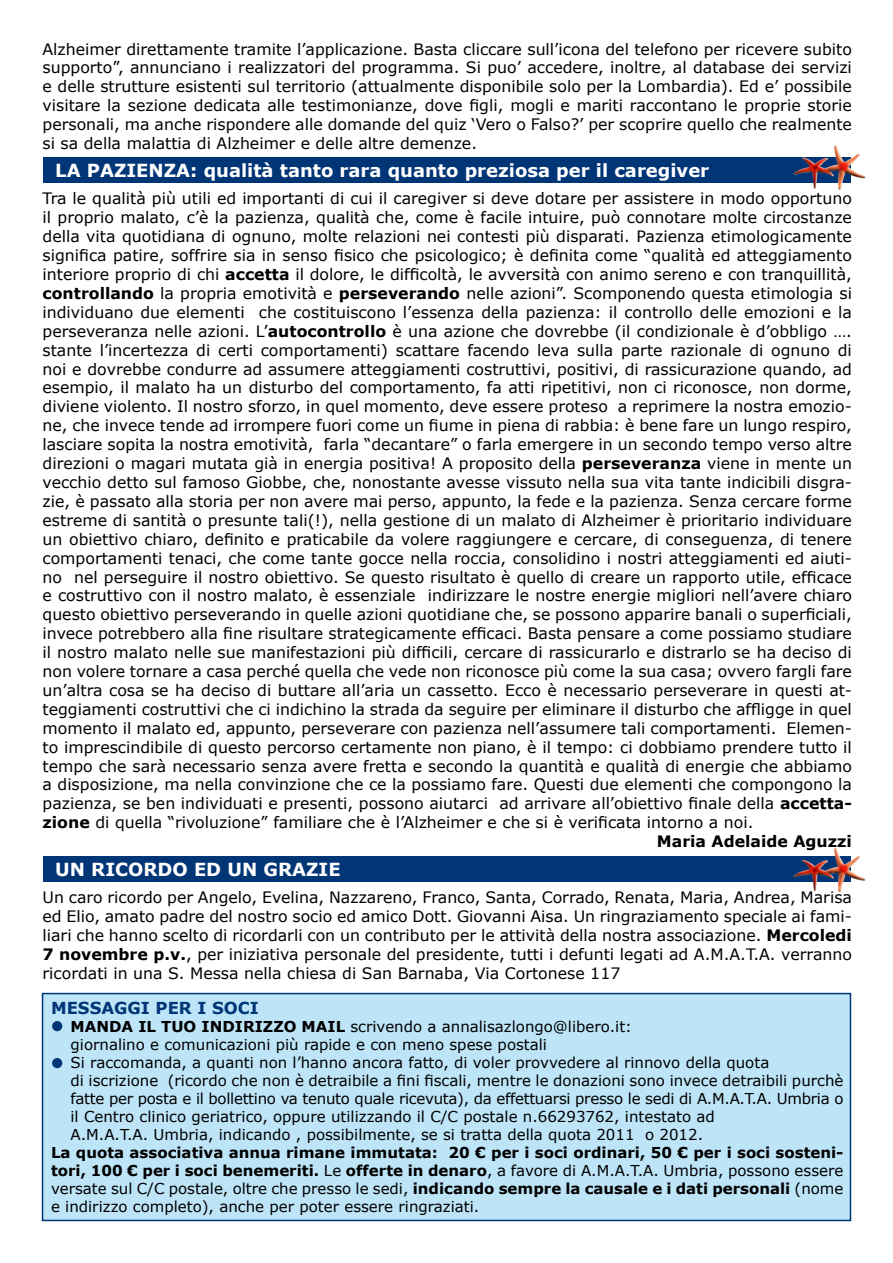
<style>
.page{position:relative;width:893px;height:1263px;background:#fff}
.page>*{position:absolute;margin:0;border:0;box-sizing:border-box;transform-origin:0 0}
.t1{font:700 18px "Verdana";color:#fff}
.t2{font:700 16.5px "Verdana";color:#003576}
.t3{font:15.75px/18.9px "Verdana";color:#000;text-align:justify}
.t4{font:700 15.75px "Verdana";color:#000}
.t5{font:15px/18px "Verdana";color:#000}
.t6{font:700 15px/18px "Verdana";color:#000;text-align:justify}
.s1{font-weight:700}
.s2{font-weight:400}
</style>
<div class="page">
<div style="left:43px;top:157px;width:807px;height:26px;background:#003576"></div>
<div style="left:43px;top:856px;width:807px;height:26px;background:#003576"></div>
<div style="left:42px;top:993px;width:809px;height:228px;background:#bde4f7;border:2px solid #003576"></div>
<div style="left:52px;top:1021px;width:10px;height:10px;background:#003576;border-radius:50%"></div>
<div style="left:52px;top:1058px;width:10px;height:10px;background:#003576;border-radius:50%"></div>
<img style="left:824px;top:848px;width:14px;height:23px">
<img style="left:824px;top:145px;width:14px;height:23px">
<p class="t3" style="left:43px;top:40px;width:811px">Alzheimer direttamente tramite l’applicazione. Basta cliccare sull’icona del telefono per ricevere subito supporto”, annunciano i realizzatori del programma. Si puo’ accedere, inoltre, al database dei servizi e delle strutture esistenti sul territorio (attualmente disponibile solo per la Lombardia). Ed e’ possibile visitare la sezione dedicata alle testimonianze, dove figli, mogli e mariti raccontano le proprie storie personali, ma anche rispondere alle domande del quiz ‘Vero o Falso?’ per scoprire quello che realmente si sa della malattia di Alzheimer e delle altre demenze.</p>
<p class="t1" style="left:55px;top:159px;width:655px">LA PAZIENZA: qualità tanto rara quanto preziosa per il caregiver</p>
<p class="t3" style="left:43px;top:190px;width:811px">Tra le qualità più utili ed importanti di cui il caregiver si deve dotare per assistere in modo opportuno</p>
<p class="t3" style="left:43px;top:208px;width:811px">il proprio malato, c’è la pazienza, qualità che, come è facile intuire, può connotare molte circostanze</p>
<p class="t3" style="left:43px;top:227px;width:811px">della vita quotidiana di ognuno, molte relazioni nei contesti più disparati. Pazienza etimologicamente</p>
<p class="t3" style="left:43px;top:246px;width:811px">significa patire, soffrire sia in senso fisico che psicologico; è definita come “qualità ed atteggiamento</p>
<p class="t3" style="left:43px;top:265px;width:811px">interiore proprio di chi <span class="s1">accetta</span> il dolore, le difficoltà, le avversità con animo sereno e con tranquillità,</p>
<p class="t3" style="left:43px;top:284px;width:811px"><span class="s1">controllando</span> la propria emotività e <span class="s1">perseverando</span> nelle azioni”. Scomponendo questa etimologia si</p>
<p class="t3" style="left:43px;top:303px;width:811px">individuano due elementi che costituiscono l’essenza della pazienza: il controllo delle emozioni e la</p>
<p class="t3" style="left:43px;top:322px;width:811px">perseveranza nelle azioni. L’<span class="s1">autocontrollo</span> è una azione che dovrebbe (il condizionale è d’obbligo ….</p>
<p class="t3" style="left:43px;top:341px;width:811px">stante l’incertezza di certi comportamenti) scattare facendo leva sulla parte razionale di ognuno di</p>
<p class="t3" style="left:43px;top:360px;width:811px">noi e dovrebbe condurre ad assumere atteggiamenti costruttivi, positivi, di rassicurazione quando, ad</p>
<p class="t3" style="left:43px;top:379px;width:811px">esempio, il malato ha un disturbo del comportamento, fa atti ripetitivi, non ci riconosce, non dorme,</p>
<p class="t3" style="left:43px;top:397px;width:811px">diviene violento. Il nostro sforzo, in quel momento, deve essere proteso a reprimere la nostra emozio-</p>
<p class="t3" style="left:43px;top:416px;width:811px">ne, che invece tende ad irrompere fuori come un fiume in piena di rabbia: è bene fare un lungo respiro,</p>
<p class="t3" style="left:43px;top:435px;width:811px">lasciare sopita la nostra emotività, farla “decantare” o farla emergere in un secondo tempo verso altre</p>
<p class="t3" style="left:43px;top:454px;width:811px">direzioni o magari mutata già in energia positiva! A proposito della <span class="s1">perseveranza</span> viene in mente un</p>
<p class="t3" style="left:43px;top:473px;width:811px">vecchio detto sul famoso Giobbe, che, nonostante avesse vissuto nella sua vita tante indicibili disgra-</p>
<p class="t3" style="left:43px;top:492px;width:811px">zie, è passato alla storia per non avere mai perso, appunto, la fede e la pazienza. Senza cercare forme</p>
<p class="t3" style="left:43px;top:511px;width:811px">estreme di santità o presunte tali(!), nella gestione di un malato di Alzheimer è prioritario individuare</p>
<p class="t3" style="left:43px;top:530px;width:811px">un obiettivo chiaro, definito e praticabile da volere raggiungere e cercare, di conseguenza, di tenere</p>
<p class="t3" style="left:43px;top:549px;width:811px">comportamenti tenaci, che come tante gocce nella roccia, consolidino i nostri atteggiamenti ed aiuti-</p>
<p class="t3" style="left:43px;top:568px;width:811px">no nel perseguire il nostro obiettivo. Se questo risultato è quello di creare un rapporto utile, efficace</p>
<p class="t3" style="left:43px;top:586px;width:811px">e costruttivo con il nostro malato, è essenziale indirizzare le nostre energie migliori nell’avere chiaro</p>
<p class="t3" style="left:43px;top:605px;width:811px">questo obiettivo perseverando in quelle azioni quotidiane che, se possono apparire banali o superficiali,</p>
<p class="t3" style="left:43px;top:624px;width:811px">invece potrebbero alla fine risultare strategicamente efficaci. Basta pensare a come possiamo studiare</p>
<p class="t3" style="left:43px;top:643px;width:811px">il nostro malato nelle sue manifestazioni più difficili, cercare di rassicurarlo e distrarlo se ha deciso di</p>
<p class="t3" style="left:43px;top:662px;width:811px">non volere tornare a casa perché quella che vede non riconosce più come la sua casa; ovvero fargli fare</p>
<p class="t3" style="left:43px;top:681px;width:811px">un’altra cosa se ha deciso di buttare all’aria un cassetto. Ecco è necessario perseverare in questi at-</p>
<p class="t3" style="left:43px;top:700px;width:811px">teggiamenti costruttivi che ci indichino la strada da seguire per eliminare il disturbo che affligge in quel</p>
<p class="t3" style="left:43px;top:719px;width:811px">momento il malato ed, appunto, perseverare con pazienza nell’assumere tali comportamenti. Elemen-</p>
<p class="t3" style="left:43px;top:738px;width:811px">to imprescindibile di questo percorso certamente non piano, è il tempo: ci dobbiamo prendere tutto il</p>
<p class="t3" style="left:43px;top:757px;width:811px">tempo che sarà necessario senza avere fretta e secondo la quantità e qualità di energie che abbiamo</p>
<p class="t3" style="left:43px;top:775px;width:811px">a disposizione, ma nella convinzione che ce la possiamo fare. Questi due elementi che compongono la</p>
<p class="t3" style="left:43px;top:794px;width:811px">pazienza, se ben individuati e presenti, possono aiutarci ad arrivare all’obiettivo finale della <span class="s1">accetta-</span></p>
<p class="t3" style="left:43px;top:813px;width:712px"><span class="s1">zione</span> di quella “rivoluzione” familiare che è l’Alzheimer e che si è verificata intorno a noi.</p>
<p class="t4" style="left:657px;top:831px;width:197px">Maria Adelaide Aguzzi</p>
<p class="t1" style="left:55px;top:858px;width:118px">UN RICORDO</p>
<p class="t1" style="left:194px;top:858px;width:148px">ed UN GRAZIE</p>
<p class="t3" style="left:43px;top:888px;width:811px">Un caro ricordo per Angelo, Evelina, Nazzareno, Franco, Santa, Corrado, Renata, Maria, Andrea, Marisa ed Elio, amato padre del nostro socio ed amico Dott. Giovanni Aisa. Un ringraziamento speciale ai fami&shy;liari che hanno scelto di ricordarli con un contributo per le attività della nostra associazione. <span class="s1">Mercoledi 7 novembre p.v.</span>, per iniziativa personale del presidente, tutti i defunti legati ad A.M.A.T.A. verranno ricordati in una S. Messa nella chiesa di San Barnaba, Via Cortonese 117</p>
<p class="t2" style="left:51px;top:997px;width:209px">MESSAGGI PER I SOCI</p>
<p class="t5" style="left:71px;top:1018px;width:774px"><span class="s1">MANDA IL TUO INDIRIZZO MAIL</span> scrivendo a annalisazlongo@libero.it:<br>giornalino e comunicazioni più rapide e con meno spese postali<br>Si raccomanda, a quanti non l’hanno ancora fatto, di voler provvedere al rinnovo della quota<br>di iscrizione (ricordo che non è detraibile a fini fiscali, mentre le donazioni sono invece detraibili purchè fatte per posta e il bollettino va tenuto quale ricevuta), da effettuarsi presso le sedi di A.M.A.T.A. Umbria o il Centro clinico geriatrico, oppure utilizzando il C/C postale n.66293762, intestato ad<br>A.M.A.T.A. Umbria, indicando , possibilmente, se si tratta della quota 2011 o 2012.</p>
<p class="t6" style="left:51px;top:1143px;width:794px">La quota associativa annua rimane immutata: 20 € per i soci ordinari, 50 € per i soci sosteni&shy;tori, 100 € per i soci benemeriti. <span class="s2">Le</span> offerte in denaro<span class="s2">, a favore di A.M.A.T.A. Umbria, possono essere versate sul C/C postale, oltre che presso le sedi,</span> indicando sempre la causale e i dati personali <span class="s2">(nome e indirizzo completo), anche per poter essere ringraziati.</span></p>
</div>
